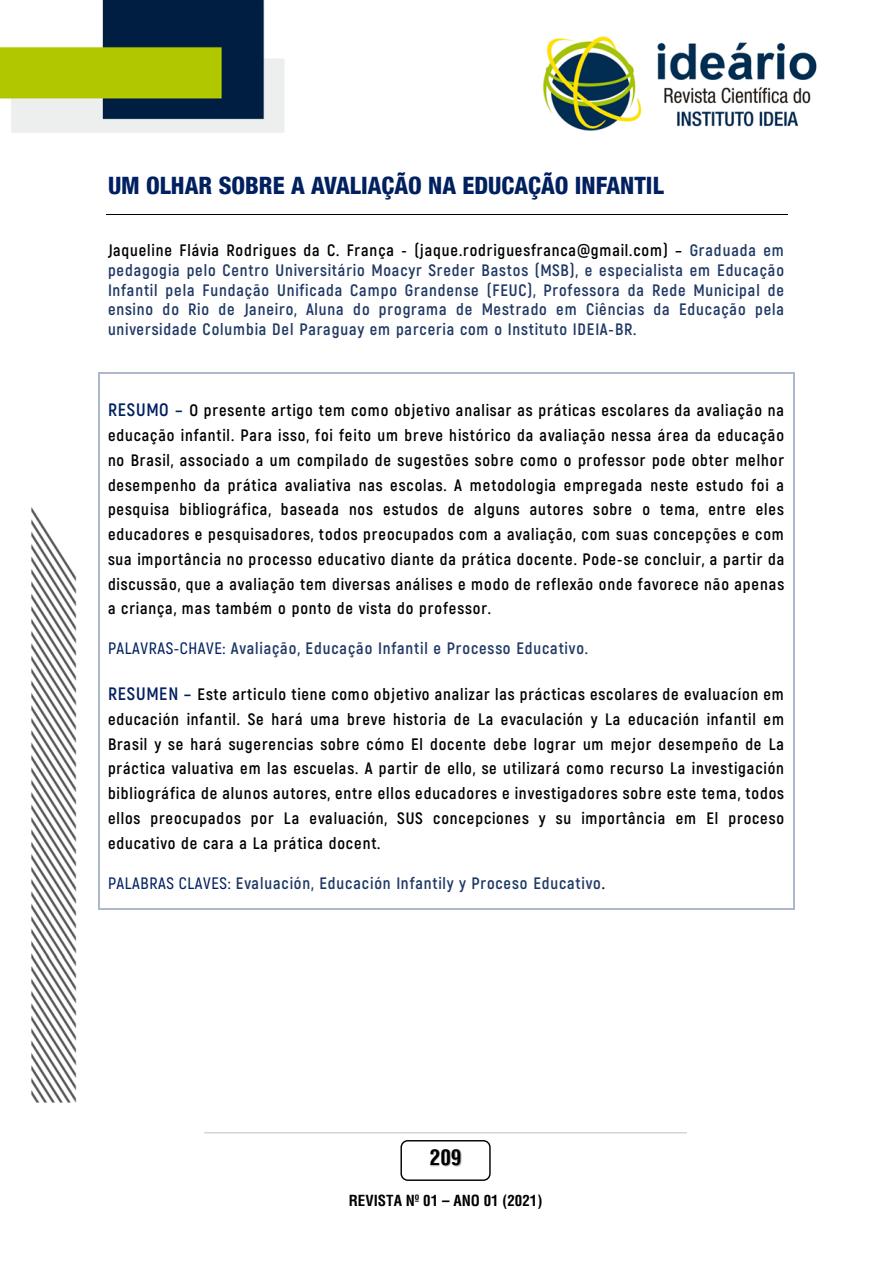
<style>
.page{position:relative;width:893px;height:1263px;background:#fff}
.page>*{position:absolute;margin:0;border:0;box-sizing:border-box;transform-origin:0 0}
.t1{font:800 condensed 24px "Helvetica 87";color:#002060}
.t2{font:700 condensed 21px "Helvetica";color:#000}
.t3{font:700 16.5px/24.9px "Akrobat";letter-spacing:.055em;color:#000;text-align:justify}
.t4{font:700 16.5px/19.8px "Akrobat";letter-spacing:.05em;color:#1f3864;text-align:justify}
.t5{font:700 condensed 15px "Helvetica";letter-spacing:.005em;color:#000}
.s1{color:#000}
.s2{font-size:18px;color:#002060}
.s3{font-weight:600;color:#002060}
</style>
<div class="page">
<img style="left:0;top:0;width:817px;height:1181px">
<hr style="left:106px;top:214px;width:681px;height:1px;background:#000">
<div style="left:106px;top:224px;width:681px;height:35px;background:#fff"></div>
<hr style="left:91px;top:224px;width:696px;height:1px;background:#fff">
<hr style="left:90px;top:224px;width:1px;height:35px;background:#fff">
<div style="left:106px;top:259px;width:681px;height:20px;background:#fff"></div>
<div style="left:106px;top:279px;width:681px;height:20px;background:#fff"></div>
<div style="left:106px;top:299px;width:681px;height:20px;background:#fff"></div>
<svg style="left:90px;top:259px;width:1px;height:60px"></svg>
<div style="left:106px;top:319px;width:681px;height:35px;background:#fff"></div>
<hr style="left:91px;top:354px;width:696px;height:1px;background:#fff">
<hr style="left:90px;top:319px;width:1px;height:35px;background:#fff">
<hr style="left:100px;top:372px;width:693px;height:2px;background:#acb9ca">
<hr style="left:98px;top:374px;width:2px;height:51px;background:#acb9ca">
<hr style="left:793px;top:374px;width:2px;height:51px;background:#acb9ca">
<hr style="left:98px;top:425px;width:2px;height:24px;background:#acb9ca">
<hr style="left:793px;top:425px;width:2px;height:24px;background:#acb9ca">
<hr style="left:98px;top:449px;width:2px;height:25px;background:#acb9ca">
<hr style="left:793px;top:449px;width:2px;height:25px;background:#acb9ca">
<hr style="left:98px;top:474px;width:2px;height:25px;background:#acb9ca">
<hr style="left:793px;top:474px;width:2px;height:25px;background:#acb9ca">
<hr style="left:98px;top:499px;width:2px;height:25px;background:#acb9ca">
<hr style="left:793px;top:499px;width:2px;height:25px;background:#acb9ca">
<hr style="left:98px;top:524px;width:2px;height:24px;background:#acb9ca">
<hr style="left:793px;top:524px;width:2px;height:24px;background:#acb9ca">
<hr style="left:98px;top:548px;width:2px;height:25px;background:#acb9ca">
<hr style="left:793px;top:548px;width:2px;height:25px;background:#acb9ca">
<hr style="left:98px;top:573px;width:2px;height:25px;background:#acb9ca">
<hr style="left:793px;top:573px;width:2px;height:25px;background:#acb9ca">
<hr style="left:98px;top:598px;width:2px;height:40px;background:#acb9ca">
<hr style="left:793px;top:598px;width:2px;height:40px;background:#acb9ca">
<hr style="left:98px;top:638px;width:2px;height:43px;background:#acb9ca">
<hr style="left:793px;top:638px;width:2px;height:43px;background:#acb9ca">
<hr style="left:98px;top:681px;width:2px;height:27px;background:#acb9ca">
<hr style="left:793px;top:681px;width:2px;height:27px;background:#acb9ca">
<hr style="left:98px;top:708px;width:2px;height:25px;background:#acb9ca">
<hr style="left:793px;top:708px;width:2px;height:25px;background:#acb9ca">
<hr style="left:98px;top:733px;width:2px;height:25px;background:#acb9ca">
<hr style="left:793px;top:733px;width:2px;height:25px;background:#acb9ca">
<hr style="left:98px;top:758px;width:2px;height:25px;background:#acb9ca">
<hr style="left:793px;top:758px;width:2px;height:25px;background:#acb9ca">
<hr style="left:98px;top:783px;width:2px;height:24px;background:#acb9ca">
<hr style="left:793px;top:783px;width:2px;height:24px;background:#acb9ca">
<hr style="left:98px;top:807px;width:2px;height:25px;background:#acb9ca">
<hr style="left:793px;top:807px;width:2px;height:25px;background:#acb9ca">
<hr style="left:98px;top:832px;width:2px;height:40px;background:#acb9ca">
<hr style="left:793px;top:832px;width:2px;height:40px;background:#acb9ca">
<hr style="left:100px;top:908px;width:693px;height:1px;background:#acb9ca">
<hr style="left:98px;top:872px;width:2px;height:36px;background:#acb9ca">
<hr style="left:793px;top:872px;width:2px;height:36px;background:#acb9ca">
<div style="left:401px;top:1140px;width:90px;height:41px;background:#fff;border:1px solid #000;border-radius:7px"></div>
<img style="left:416px;top:1136px;width:72px;height:45px">
<hr style="left:204px;top:1132px;width:483px;height:1px;background:#bfbfbf">
<p class="t1" style="left:108px;top:170px;width:557px">UM OLHAR SOBRE A AVALIAÇÃO NA EDUCAÇÃO INFANTIL</p>
<p class="t4" style="left:108px;top:240px;width:678px"><span class="s1">Jaqueline Flávia Rodrigues da C. França - (jaque.rodriguesfranca@gmail.com) –</span> Graduada em pedagogia pelo Centro Universitário Moacyr Sreder Bastos (MSB), e especialista em Educação Infantil pela Fundação Unificada Campo Grandense (FEUC), Professora da Rede Municipal de ensino do Rio de Janeiro, Aluna do programa de Mestrado em Ciências da Educação pela universidade Columbia Del Paraguay em parceria com o Instituto IDEIA-BR.</p>
<h2 class="t3" style="left:108px;top:397px;width:678px"><span class="s2">RESUMO –</span> O presente artigo tem como objetivo analisar as práticas escolares da avaliação na educação infantil. Para isso, foi feito um breve histórico da avaliação nessa área da educação no Brasil, associado a um compilado de sugestões sobre como o professor pode obter melhor desempenho da prática avaliativa nas escolas. A metodologia empregada neste estudo foi a pesquisa bibliográfica, baseada nos estudos de alguns autores sobre o tema, entre eles educadores e pesquisadores, todos preocupados com a avaliação, com suas concepções e com sua importância no processo educativo diante da prática docente. Pode-se concluir, a partir da discussão, que a avaliação tem diversas análises e modo de reflexão onde favorece não apenas a criança, mas também o ponto de vista do professor.</h2>
<h2 class="t4" style="left:108px;top:638px;width:482px"><span class="s3">PALAVRAS-CHAVE:</span> Avaliação, Educação Infantil e Processo Educativo.</h2>
<h2 class="t3" style="left:108px;top:681px;width:678px"><span class="s2">RESUMEN –</span> Este articulo tiene como objetivo analizar las prácticas escolares de evaluacíon em educación infantil. Se hará uma breve historia de La evaculación y La educación infantil em Brasil y se hará sugerencias sobre cómo El docente debe lograr um mejor desempeño de La práctica valuativa em las escuelas. A partir de ello, se utilizará como recurso La investigación bibliográfica de alunos autores, entre ellos educadores e investigadores sobre este tema, todos ellos preocupados por La evaluación, SUS concepciones y su importância em El proceso educativo de cara a La prática docent.</h2>
<h2 class="t4" style="left:108px;top:873px;width:498px"><span class="s3">PALABRAS CLAVES:</span> Evaluación, Educación Infantily y Proceso Educativo<span class="s1">.</span></h2>
<p class="t2" style="left:430px;top:1144px;width:33px">209</p>
<p class="t5" style="left:349px;top:1192px;width:195px">REVISTA Nº 01 – ANO 01 (2021)</p>
</div>
